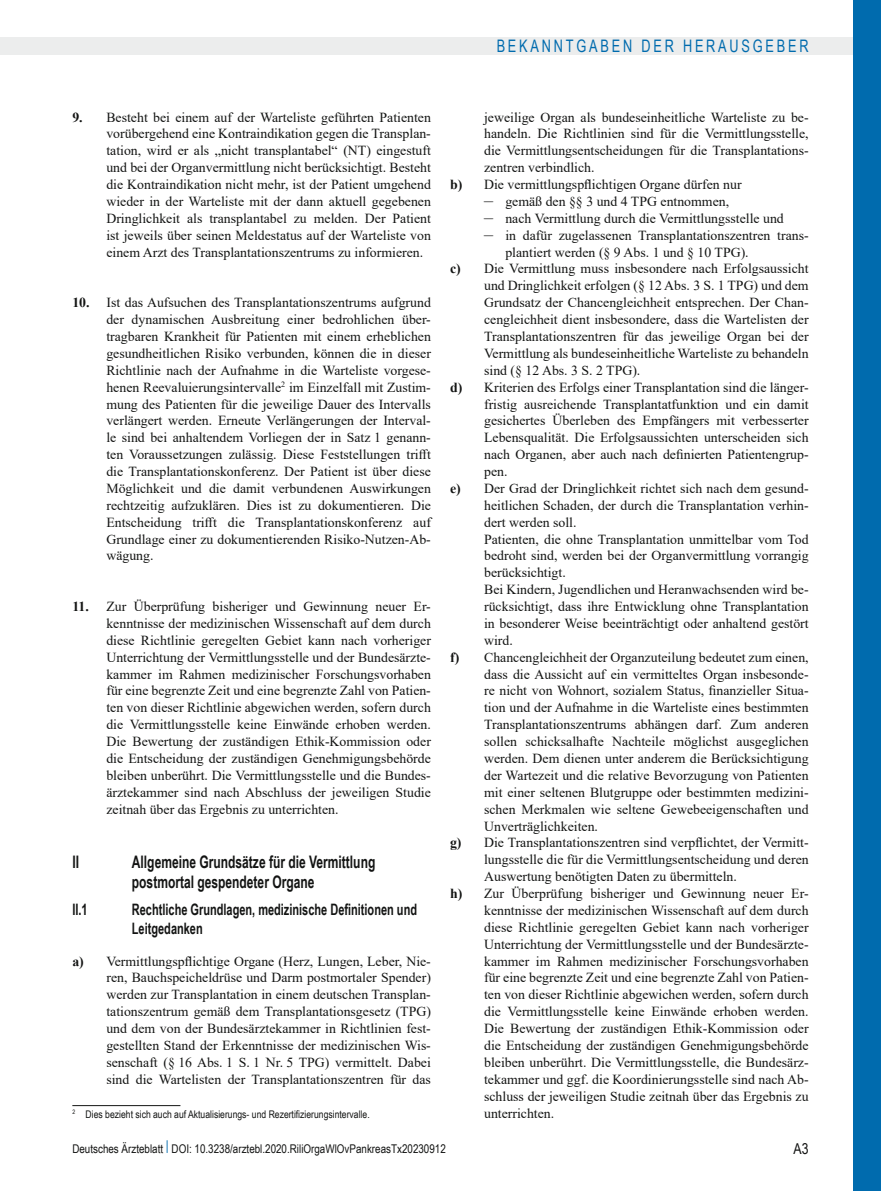
<style>
.page{position:relative;width:881px;height:1191px;background:#fff}
.page>*{position:absolute;margin:0;border:0;box-sizing:border-box;transform-origin:0 0}
.t1{font:700 17.25px/20.2px "Arial Narrow";color:#131413;scale:.85 1}
.t2{font:17.25px "Arial Narrow";letter-spacing:.18em;color:#006bae;scale:.9 1}
.t3{font:700 15.75px/18.8px "Arial Narrow";color:#131413;scale:.85 1}
.t4{font:15px "Arial Narrow";color:#131413}
.t5{font:13.8px/17px "Times New Roman";color:#131413;text-align:justify}
.t6{font:12px "Arial Narrow";color:#131413}
.t7{font:10.5px "Arial Narrow";color:#131413}
.s1{font-weight:700}
.s2{font-size:18px}
</style>
<div class="page">
<div style="left:0;top:37px;width:880px;height:17px;background:#eceded"></div>
<div style="left:853px;top:0;width:27px;height:1191px;background:#006bae"></div>
<hr style="left:72px;top:1105px;width:108px;height:1px;background:#131413">
<p class="t2" style="left:496px;top:34px;width:348px">BEKANNTGABEN DER HERAUSGEBER</p>
<p class="t5" style="left:106px;top:108px;width:326px;text-indent:-34px"><span class="s1">9.</span> Besteht bei einem auf der Warteliste geführten Patienten vorübergehend eine Kontraindikation gegen die Transplan&shy;tation, wird er als „nicht transplantabel“ (NT) eingestuft und bei der Organvermittlung nicht berücksichtigt. Besteht die Kontraindikation nicht mehr, ist der Patient umgehend wieder in der Warteliste mit der dann aktuell gegebenen Dringlichkeit als transplantabel zu melden. Der Patient ist jeweils über seinen Meldestatus auf der Warteliste von einem Arzt des Transplantationszentrums zu informieren.</p>
<p class="t5" style="left:106px;top:294px;width:326px;text-indent:-34px"><span class="s1">10.</span> Ist das Aufsuchen des Transplantationszentrums aufgrund der dynamischen Ausbreitung einer bedrohlichen über&shy;tragbaren Krankheit für Patienten mit einem erheblichen gesundheitlichen Risiko verbunden, können die in dieser Richtlinie nach der Aufnahme in die Warteliste vorgese&shy;henen Reevaluierungsintervalle<sup>2</sup> im Einzelfall mit Zustim&shy;mung des Patienten für die jeweilige Dauer des Intervalls verlängert werden. Erneute Verlängerungen der Interval&shy;le sind bei anhaltendem Vorliegen der in Satz 1 genann&shy;ten Voraussetzungen zulässig. Diese Feststellungen trifft die Transplantationskonferenz. Der Patient ist über diese Möglichkeit und die damit verbundenen Auswirkungen rechtzeitig aufzuklären. Dies ist zu dokumentieren. Die Entscheidung trifft die Transplantationskonferenz auf Grundlage einer zu dokumentierenden Risiko-Nutzen-Ab&shy;wägung.</p>
<p class="t5" style="left:106px;top:597px;width:326px;text-indent:-34px"><span class="s1">11.</span> Zur Überprüfung bisheriger und Gewinnung neuer Er&shy;kenntnisse der medizinischen Wissenschaft auf dem durch diese Richtlinie geregelten Gebiet kann nach vorheriger Unterrichtung der Vermittlungsstelle und der Bundesärzte&shy;kammer im Rahmen medizinischer Forschungsvorhaben für eine begrenzte Zeit und eine begrenzte Zahl von Patien&shy;ten von dieser Richtlinie abgewichen werden, sofern durch die Vermittlungsstelle keine Einwände erhoben werden.<br>Die Bewertung der zuständigen Ethik-Kommission oder die Entscheidung der zuständigen Genehmigungsbehörde bleiben unberührt. Die Vermittlungsstelle und die Bundes&shy;ärztekammer sind nach Abschluss der jeweiligen Studie zeitnah über das Ergebnis zu unterrichten.</p>
<p class="t1" style="left:72px;top:850px;width:9px">II</p>
<p class="t1" style="left:132px;top:850px;width:288px">Allgemeine Grundsätze für die Vermittlung postmortal gespendeter Organe</p>
<p class="t3" style="left:72px;top:899px;width:19px">II.1</p>
<p class="t3" style="left:132px;top:899px;width:337px">Rechtliche Grundlagen, medizinische Definitionen und<br>Leitgedanken</p>
<p class="t5" style="left:106px;top:952px;width:326px;text-indent:-34px"><span class="s1">a)</span> Vermittlungspflichtige Organe (Herz, Lungen, Leber, Nie&shy;ren, Bauchspeicheldrüse und Darm postmortaler Spender) werden zur Transplantation in einem deutschen Transplan&shy;tationszentrum gemäß dem Transplantationsgesetz (TPG) und dem von der Bundesärztekammer in Richtlinien fest&shy;gestellten Stand der Erkenntnisse der medizinischen Wis&shy;senschaft (§ 16 Abs. 1 S. 1 Nr. 5 TPG) vermittelt. Dabei sind die Wartelisten der Transplantationszentren für das</p>
<p class="t7" style="left:72px;top:1106px;width:299px"><sup>2</sup> Dies bezieht sich auch auf Aktualisierungs- und Rezertifizierungsintervalle.</p>
<p class="t5" style="left:484px;top:108px;width:326px">jeweilige Organ als bundeseinheitliche Warteliste zu be-</p>
<p class="t5" style="left:484px;top:125px;width:326px">handeln. Die Richtlinien sind für die Vermittlungsstelle,</p>
<p class="t5" style="left:484px;top:142px;width:326px">die Vermittlungsentscheidungen für die Transplantations-</p>
<p class="t5" style="left:484px;top:159px;width:112px">zentren verbindlich.</p>
<p class="t5" style="left:450px;top:175px;width:293px"><span class="s1">b)</span> Die vermittlungspflichtigen Organe dürfen nur</p>
<p class="t5" style="left:484px;top:192px;width:246px"><span class="s2">–</span> gemäß den §§ 3 und 4 TPG entnommen,</p>
<p class="t5" style="left:484px;top:209px;width:301px"><span class="s2">–</span> nach Vermittlung durch die Vermittlungsstelle und</p>
<p class="t5" style="left:484px;top:226px;width:326px"><span class="s2">–</span> in dafür zugelassenen Transplantationszentren trans-</p>
<p class="t5" style="left:505px;top:243px;width:245px">plantiert werden (§ 9 Abs. 1 und § 10 TPG).</p>
<p class="t5" style="left:450px;top:260px;width:360px"><span class="s1">c)</span> Die Vermittlung muss insbesondere nach Erfolgsaussicht</p>
<p class="t5" style="left:484px;top:277px;width:326px">und Dringlichkeit erfolgen (§ 12 Abs. 3 S. 1 TPG) und dem</p>
<p class="t5" style="left:484px;top:294px;width:326px">Grundsatz der Chancengleichheit entsprechen. Der Chan-</p>
<p class="t5" style="left:484px;top:310px;width:326px">cengleichheit dient insbesondere, dass die Wartelisten der</p>
<p class="t5" style="left:484px;top:327px;width:326px">Transplantationszentren für das jeweilige Organ bei der</p>
<p class="t5" style="left:484px;top:344px;width:326px">Vermittlung als bundeseinheitliche Warteliste zu behandeln</p>
<p class="t5" style="left:484px;top:361px;width:158px">sind (§ 12 Abs. 3 S. 2 TPG).</p>
<p class="t5" style="left:450px;top:378px;width:360px"><span class="s1">d)</span> Kriterien des Erfolgs einer Transplantation sind die länger-</p>
<p class="t5" style="left:484px;top:395px;width:326px">fristig ausreichende Transplantatfunktion und ein damit</p>
<p class="t5" style="left:484px;top:412px;width:326px">gesichertes Überleben des Empfängers mit verbesserter</p>
<p class="t5" style="left:484px;top:429px;width:326px">Lebensqualität. Die Erfolgsaussichten unterscheiden sich</p>
<p class="t5" style="left:484px;top:445px;width:326px">nach Organen, aber auch nach definierten Patientengrup-</p>
<p class="t5" style="left:484px;top:462px;width:25px">pen.</p>
<p class="t5" style="left:450px;top:479px;width:360px"><span class="s1">e)</span> Der Grad der Dringlichkeit richtet sich nach dem gesund-</p>
<p class="t5" style="left:484px;top:496px;width:326px">heitlichen Schaden, der durch die Transplantation verhin-</p>
<p class="t5" style="left:484px;top:513px;width:94px">dert werden soll.</p>
<p class="t5" style="left:484px;top:530px;width:326px">Patienten, die ohne Transplantation unmittelbar vom Tod</p>
<p class="t5" style="left:484px;top:547px;width:326px">bedroht sind, werden bei der Organvermittlung vorrangig</p>
<p class="t5" style="left:484px;top:564px;width:83px">berücksichtigt.</p>
<p class="t5" style="left:484px;top:580px;width:326px">Bei Kindern, Jugendlichen und Heranwachsenden wird be-</p>
<p class="t5" style="left:484px;top:597px;width:326px">rücksichtigt, dass ihre Entwicklung ohne Transplantation</p>
<p class="t5" style="left:484px;top:614px;width:326px">in besonderer Weise beeinträchtigt oder anhaltend gestört</p>
<p class="t5" style="left:484px;top:631px;width:30px">wird.</p>
<p class="t5" style="left:450px;top:648px;width:360px"><span class="s1">f)</span> Chancengleichheit der Organzuteilung bedeutet zum einen,</p>
<p class="t5" style="left:484px;top:665px;width:326px">dass die Aussicht auf ein vermitteltes Organ insbesonde-</p>
<p class="t5" style="left:484px;top:682px;width:326px">re nicht von Wohnort, sozialem Status, finanzieller Situa-</p>
<p class="t5" style="left:484px;top:699px;width:326px">tion und der Aufnahme in die Warteliste eines bestimmten</p>
<p class="t5" style="left:484px;top:715px;width:326px">Transplantationszentrums abhängen darf. Zum anderen</p>
<p class="t5" style="left:484px;top:732px;width:326px">sollen schicksalhafte Nachteile möglichst ausgeglichen</p>
<p class="t5" style="left:484px;top:749px;width:326px">werden. Dem dienen unter anderem die Berücksichtigung</p>
<p class="t5" style="left:484px;top:766px;width:326px">der Wartezeit und die relative Bevorzugung von Patienten</p>
<p class="t5" style="left:484px;top:783px;width:326px">mit einer seltenen Blutgruppe oder bestimmten medizini-</p>
<p class="t5" style="left:484px;top:800px;width:326px">schen Merkmalen wie seltene Gewebeeigenschaften und</p>
<p class="t5" style="left:484px;top:817px;width:115px">Unverträglichkeiten.</p>
<p class="t5" style="left:450px;top:834px;width:360px"><span class="s1">g)</span> Die Transplantationszentren sind verpflichtet, der Vermitt-</p>
<p class="t5" style="left:484px;top:850px;width:326px">lungsstelle die für die Vermittlungsentscheidung und deren</p>
<p class="t5" style="left:484px;top:867px;width:254px">Auswertung benötigten Daten zu übermitteln.</p>
<p class="t5" style="left:450px;top:884px;width:360px"><span class="s1">h)</span> Zur Überprüfung bisheriger und Gewinnung neuer Er-</p>
<p class="t5" style="left:484px;top:901px;width:326px">kenntnisse der medizinischen Wissenschaft auf dem durch</p>
<p class="t5" style="left:484px;top:918px;width:326px">diese Richtlinie geregelten Gebiet kann nach vorheriger</p>
<p class="t5" style="left:484px;top:935px;width:326px">Unterrichtung der Vermittlungsstelle und der Bundesärzte-</p>
<p class="t5" style="left:484px;top:952px;width:326px">kammer im Rahmen medizinischer Forschungsvorhaben</p>
<p class="t5" style="left:484px;top:969px;width:326px">für eine begrenzte Zeit und eine begrenzte Zahl von Patien-</p>
<p class="t5" style="left:484px;top:985px;width:326px">ten von dieser Richtlinie abgewichen werden, sofern durch</p>
<p class="t5" style="left:484px;top:1002px;width:326px">die Vermittlungsstelle keine Einwände erhoben werden.</p>
<p class="t5" style="left:484px;top:1019px;width:326px">Die Bewertung der zuständigen Ethik-Kommission oder</p>
<p class="t5" style="left:484px;top:1036px;width:326px">die Entscheidung der zuständigen Genehmigungsbehörde</p>
<p class="t5" style="left:484px;top:1053px;width:326px">bleiben unberührt. Die Vermittlungsstelle, die Bundesärz-</p>
<p class="t5" style="left:484px;top:1070px;width:326px">tekammer und ggf. die Koordinierungsstelle sind nach Ab-</p>
<p class="t5" style="left:484px;top:1087px;width:326px">schluss der jeweiligen Studie zeitnah über das Ergebnis zu</p>
<p class="t5" style="left:484px;top:1104px;width:72px">unterrichten.</p>
<p class="t6" style="left:72px;top:1139px;width:375px">Deutsches Ärzteblatt <sup>|</sup> DOI: 10.3238/arztebl.2020.RiliOrgaWlOvPankreasTx20230912</p>
<p class="t4" style="left:793px;top:1137px;width:17px">A3</p>
</div>
